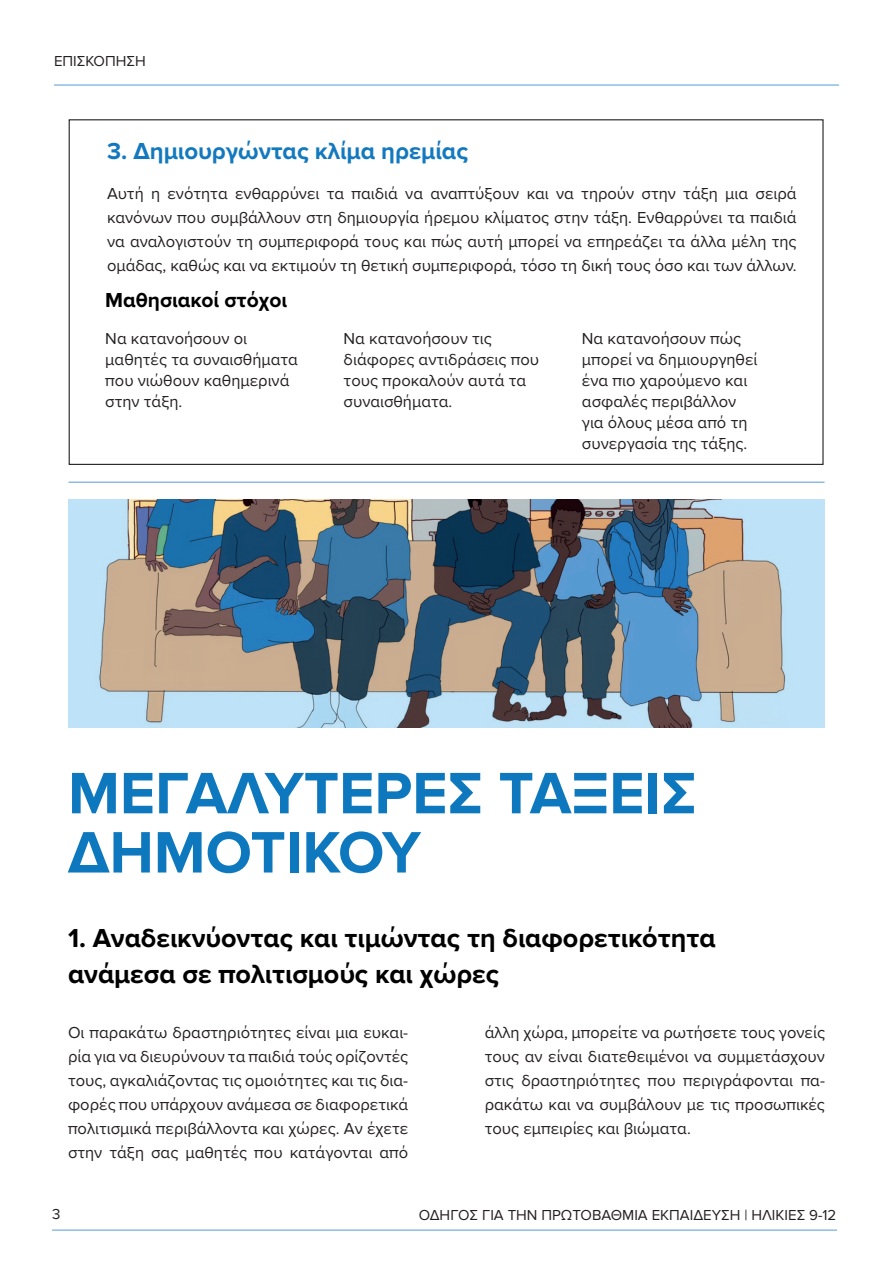
<style>
.page{position:relative;width:893px;height:1263px;background:#fff}
.page>*{position:absolute;margin:0;border:0;box-sizing:border-box;transform-origin:0 0}
.t1{font:700 60.6px/59.2px "Proxima Nova";color:#0e78bf}
.t2{font:700 27px/36px "Proxima Nova";color:#000}
.t3{font:700 24px "Proxima Nova";color:#1379bf}
.t4{font:700 21px "Proxima Nova";color:#000}
.t5{font:16.5px/24px "Proxima Nova";color:#231f20;text-align:justify}
.t6{font:15px "Proxima Nova";color:#231f20}
</style>
<div class="page">
<hr style="left:54px;top:85px;width:785px;height:1px;background:#559cd5">
<img style="left:68px;top:499px;width:757px;height:228px">
<hr style="left:68px;top:482px;width:756px;height:1px;background:#559cd5">
<hr style="left:52px;top:1230px;width:785px;height:1px;background:#559cd5">
<p class="t6" style="left:54px;top:52px;width:93px">ΕΠΙΣΚΟΠΗΣΗ</p>
<h3 class="t3" style="left:107px;top:137px;width:363px">3. Δημιουργώντας κλίμα ηρεμίας</h3>
<p class="t5" style="left:107px;top:182px;width:691px">Αυτή η ενότητα ενθαρρύνει τα παιδιά να αναπτύξουν και να τηρούν στην τάξη μια σειρά κανόνων που συμβάλλουν στη δημιουργία ήρεμου κλίματος στην τάξη. Ενθαρρύνει τα παιδιά να αναλογιστούν τη συμπεριφορά τους και πώς αυτή μπορεί να επηρεάζει τα άλλα μέλη της ομάδας, καθώς και να εκτιμούν τη θετική συμπεριφορά, τόσο τη δική τους όσο και των άλλων.</p>
<p class="t4" style="left:105px;top:288px;width:183px">Μαθησιακοί στόχοι</p>
<p class="t5" style="left:105px;top:328px;width:194px;line-height:21px;text-align:left">Να κατανοήσουν οι μαθητές τα συναισθήματα που νιώθουν καθημερινά στην τάξη.</p>
<p class="t5" style="left:582px;top:328px;width:177px;line-height:21px;text-align:left">Να κατανοήσουν πώς μπορεί να δημιουργηθεί ένα πιο χαρούμενο και ασφαλές περιβάλλον για όλους μέσα από τη συνεργασία της τάξης.</p>
<p class="t5" style="left:344px;top:328px;width:197px;line-height:21px;text-align:left">Να κατανοήσουν τις διάφορες αντιδράσεις που τους προκαλούν αυτά τα συναισθήματα.</p>
<h1 class="t1" style="left:68px;top:765px;width:630px">ΜΕΓΑΛΥΤΕΡΕΣ ΤΑΞΕΙΣ<br>ΔΗΜΟΤΙΚΟΥ</h1>
<h2 class="t2" style="left:68px;top:921px;width:649px">1. Αναδεικνύοντας και τιμώντας τη διαφορετικότητα ανάμεσα σε πολιτισμούς και χώρες</h2>
<p class="t5" style="left:68px;top:1021px;width:342px">Οι παρακάτω δραστηριότητες είναι μια ευκαι&shy;ρία για να διευρύνουν τα παιδιά τούς ορίζοντές τους, αγκαλιάζοντας τις ομοιότητες και τις δια&shy;φορές που υπάρχουν ανάμεσα σε διαφορετικά πολιτισμικά περιβάλλοντα και χώρες. Αν έχετε στην τάξη σας μαθητές που κατάγονται από</p>
<p class="t5" style="left:485px;top:1021px;width:342px">άλλη χώρα, μπορείτε να ρωτήσετε τους γονείς τους αν είναι διατεθειμένοι να συμμετάσχουν στις δραστηριότητες που περιγράφονται πα&shy;ρακάτω και να συμβάλουν με τις προσωπικές τους εμπειρίες και βιώματα.</p>
<p class="t6" style="left:52px;top:1205px;width:10px">3</p>
<p class="t6" style="left:419px;top:1206px;width:419px">ΟΔΗΓΟΣ ΓΙΑ ΤΗΝ ΠΡΩΤΟΒΑΘΜΙΑ ΕΚΠΑΙΔΕΥΣΗ | ΗΛΙΚΙΕΣ 9-12</p>
</div>
